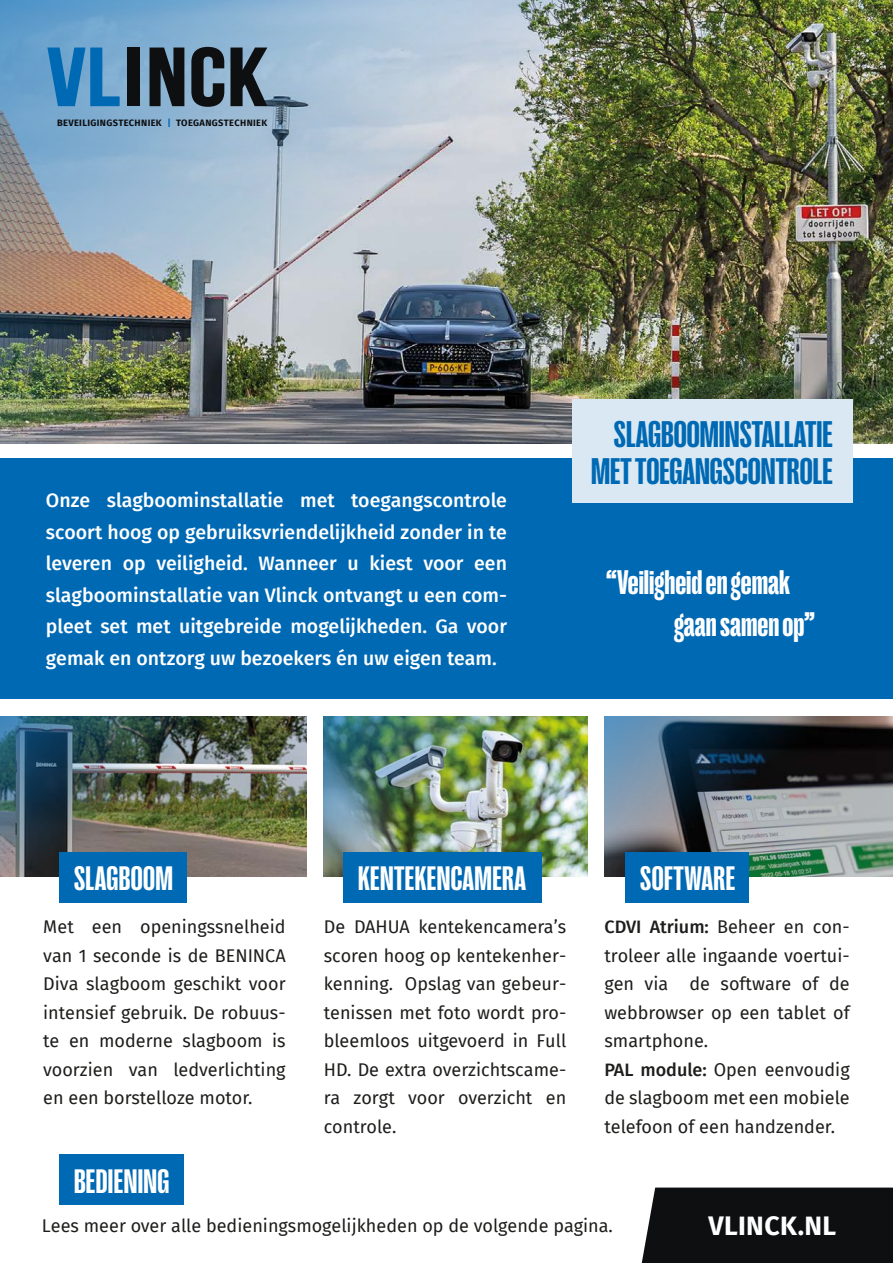
<style>
.page{position:relative;width:893px;height:1263px;background:#fff}
.page>*{position:absolute;margin:0;border:0;box-sizing:border-box;transform-origin:0 0}
.t1{font:37.8px/37.5px "Right Grotesk Tight Dark";color:#0069b4;text-align:right}
.t2{font:34.8px/41.7px "Right Grotesk Tight Dark";color:#fff}
.t3{font:34.65px "Right Grotesk Tight Dark";letter-spacing:.01em;color:#fff}
.t4{font:700 26.7px "Fira Sans";letter-spacing:.015em;color:#fff}
.t5{font:500 19.5px/31.5px "Fira Sans";color:#fff;text-align:justify}
.t6{font:18px/28.5px "Fira Sans";color:#1d1d1b;text-align:justify}
.t7{font:700 9.3px "Fira Sans";letter-spacing:.04em;color:#0d0f11}
.s1{color:#0069b4}
.s2{font-weight:500}
</style>
<div class="page">
<img style="left:0;top:0;width:893px;height:443px">
<div style="left:642px;top:1187px;width:251px;height:76px;background:#0d0f11"></div>
<svg style="left:47px;top:48px;width:73px;height:58px"></svg>
<div style="left:127px;top:48px;width:12px;height:58px;background:#0d0f11"></div>
<svg style="left:150px;top:48px;width:34px;height:58px"></svg>
<svg style="left:191px;top:47px;width:33px;height:60px"></svg>
<svg style="left:230px;top:48px;width:37px;height:58px"></svg>
<div style="left:0;top:458px;width:893px;height:241px;background:#0069b4"></div>
<div style="left:572px;top:400px;width:280px;height:103px;background:#d9e8f3"></div>
<div style="left:60px;top:1155px;width:124px;height:50px;background:#0069b4"></div>
<img style="left:0;top:716px;width:307px;height:161px">
<img style="left:324px;top:716px;width:263px;height:161px">
<img style="left:605px;top:716px;width:288px;height:161px">
<div style="left:60px;top:852px;width:127px;height:50px;background:#0069b4"></div>
<div style="left:343px;top:852px;width:199px;height:50px;background:#0069b4"></div>
<div style="left:625px;top:852px;width:124px;height:50px;background:#0069b4"></div>
<p class="t7" style="left:57px;top:115px;width:212px">BEVEILIGINGSTECHNIEK <span class="s1">|</span> TOEGANGSTECHNIEK</p>
<p class="t5" style="left:46px;top:484px;width:463px">Onze slagboominstallatie met toegangscontrole scoort hoog op gebruiksvriendelijkheid zonder in te leveren op veiligheid. Wanneer u kiest voor een slagboominstallatie van Vlinck ontvangt u een com&shy;pleet set met uitgebreide mogelijkheden. Ga voor gemak en ontzorg uw bezoekers én uw eigen team.</p>
<h1 class="t1" style="left:591px;top:415px;width:243px">SLAGBOOMINSTALLATIE<br>MET TOEGANGSCONTROLE</h1>
<h2 class="t2" style="left:674px;top:561px;width:142px;text-indent:-68px">“Veiligheid en gemak gaan samen op”</h2>
<h3 class="t3" style="left:74px;top:860px;width:101px">SLAGBOOM</h3>
<h3 class="t3" style="left:358px;top:860px;width:170px">KENTEKENCAMERA</h3>
<h3 class="t3" style="left:640px;top:860px;width:97px">SOFTWARE</h3>
<p class="t6" style="left:43px;top:912px;width:244px">Met een openingssnelheid van 1 seconde is de BENINCA Diva slagboom geschikt voor intensief gebruik. De robuus&shy;te en moderne slagboom is voorzien van ledverlichting en een borstelloze motor.</p>
<p class="t6" style="left:324px;top:912px;width:244px">De DAHUA kentekencamera’s scoren hoog op kentekenher&shy;kenning. Opslag van gebeur&shy;tenissen met foto wordt pro&shy;bleemloos uitgevoerd in Full HD. De extra overzichtscame&shy;ra zorgt voor overzicht en controle.</p>
<p class="t6" style="left:604px;top:912px;width:247px;text-align:left"><span class="s2">CDVI Atrium:</span> Beheer en con&shy;troleer alle ingaande voertui&shy;gen via de software of de webbrowser op een tablet of smartphone.<br><span class="s2">PAL module:</span> Open eenvoudig de slagboom met een mobiele telefoon of een handzender.</p>
<h3 class="t3" style="left:74px;top:1163px;width:97px">BEDIENING</h3>
<p class="t6" style="left:42px;top:1211px;width:572px">Lees meer over alle bedieningsmogelijkheden op de volgende pagina.</p>
<h3 class="t4" style="left:708px;top:1202px;width:129px">VLINCK.NL</h3>
</div>
